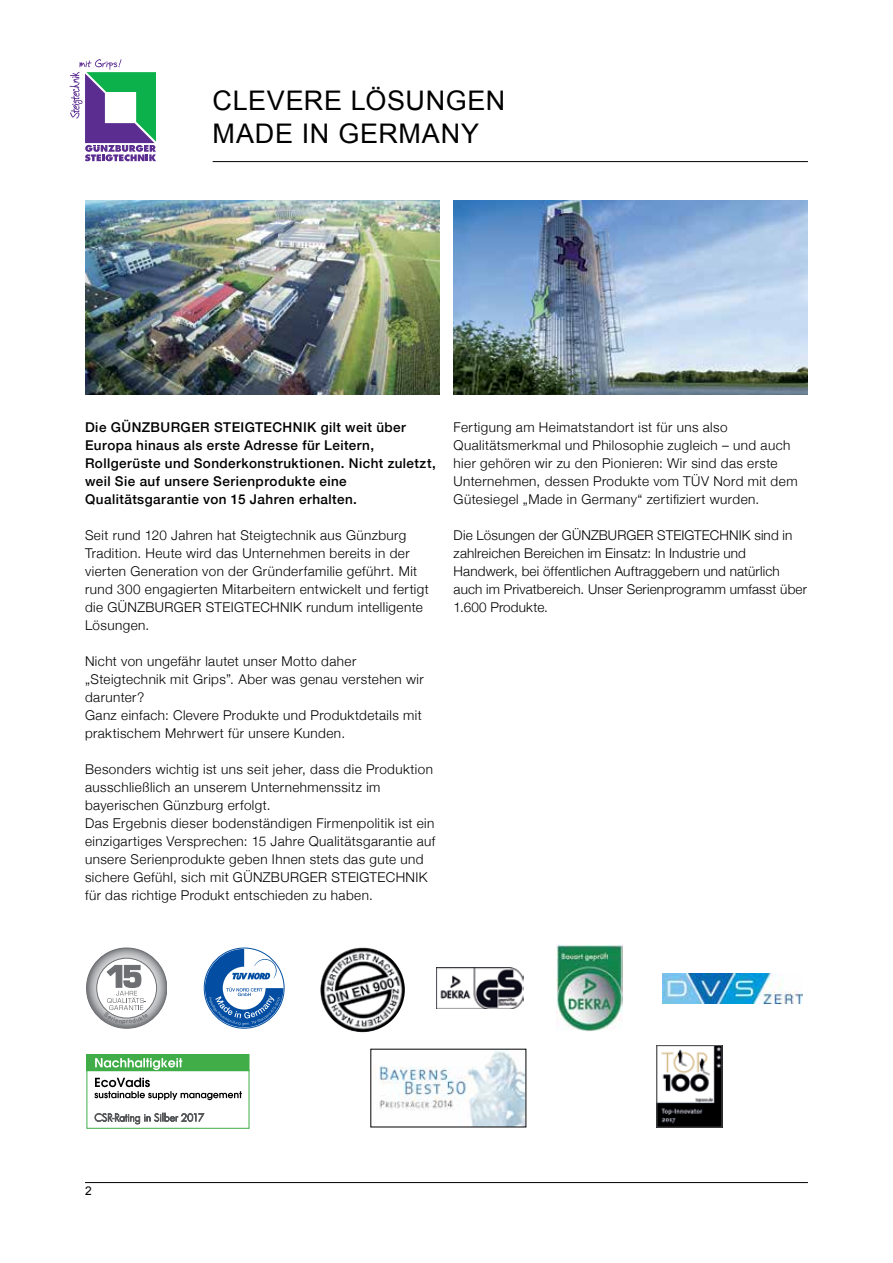
<style>
.page{position:relative;width:893px;height:1263px;background:#fff}
.page>*{position:absolute;margin:0;border:0;box-sizing:border-box;transform-origin:0 0}
.t1{font:27px/33px "Arial";letter-spacing:.025em;color:#000}
.t2{font:300 13.5px/18px "Helvetica Neue";letter-spacing:.03em;color:#000}
.t3{font:300 13.5px/18px "Helvetica Neue";letter-spacing:.01em;color:#000}
.t4{font:500 13.5px/18px "Helvetica Neue LT";letter-spacing:.035em;color:#000}
.t5{font:12px "Arial";color:#000}
</style>
<div class="page">
<svg style="left:70px;top:59px;width:86px;height:102px"></svg>
<hr style="left:213px;top:161px;width:595px;height:1px;background:#000">
<hr style="left:85px;top:1182px;width:723px;height:1px;background:#000">
<img style="left:86px;top:201px;width:353px;height:194px">
<img style="left:379px;top:1051px;width:145px;height:74px">
<img style="left:659px;top:1047px;width:61px;height:78px">
<div style="left:657px;top:1045px;width:65px;height:82px;border:1px solid #58595b"></div>
<svg style="left:94px;top:1078px;width:148px;height:22px"></svg>
<div style="left:87px;top:1055px;width:162px;height:16px;background:#41ad49"></div>
<svg style="left:95px;top:1058px;width:87px;height:11px"></svg>
<div style="left:87px;top:1054px;width:162px;height:17px;border:1px solid #41ad49"></div>
<svg style="left:95px;top:1113px;width:109px;height:11px"></svg>
<img style="left:556px;top:944px;width:66px;height:87px">
<svg style="left:205px;top:949px;width:78px;height:78px"></svg>
<img style="left:87px;top:948px;width:80px;height:80px;border-radius:40px">
<div style="left:86px;top:948px;width:81px;height:80px;border:1px solid #6d6e71;border-radius:50%"></div>
<div style="left:97px;top:958px;width:60px;height:60px;background:#fff;border-radius:50%"></div>
<div style="left:97px;top:958px;width:60px;height:60px;border:1px solid #6d6e71;border-radius:50%"></div>
<img style="left:320px;top:947px;width:85px;height:85px;border-radius:42px">
<img style="left:662px;top:973px;width:140px;height:30px">
<img style="left:436px;top:967px;width:88px;height:41px">
<img style="left:454px;top:201px;width:354px;height:194px">
<svg style="left:104px;top:965px;width:44px;height:60px"></svg>
<h1 class="t1" style="left:213px;top:84px;width:294px">CLEVERE LÖSUNGEN mADE IN GERMANY</h1>
<p class="t4" style="left:85px;top:418px;width:352px">Die GÜNZBURGER STEIGTECHNIK gilt weit über Europa hinaus als erste Adresse für Leitern, Rollgerüste und Sonderkonstruktionen. Nicht zuletzt, weil Sie auf unsere Serienprodukte eine Qualitätsgarantie von 15 Jahren erhalten.</p>
<p class="t2" style="left:85px;top:526px;width:345px">Seit rund 120 Jahren hat Steigtechnik aus Günzburg Tradition. Heute wird das Unternehmen bereits in der vierten Generation von der Gründerfamilie geführt. Mit rund 300 engagierten Mitarbeitern entwickelt und fertigt die GÜNZBURGER STEIGTECHNIK rundum intelligente Lösungen.</p>
<p class="t2" style="left:85px;top:652px;width:340px">Nicht von ungefähr lautet unser Motto daher „Steigtechnik mit Grips”. Aber was genau verstehen wir darunter?<br>Ganz einfach: Clevere Produkte und Produktdetails mit praktischem Mehrwert für unsere Kunden.</p>
<p class="t2" style="left:85px;top:760px;width:352px">Besonders wichtig ist uns seit jeher, dass die Produktion ausschließlich an unserem Unternehmenssitz im bayerischen Günzburg erfolgt.<br>Das Ergebnis dieser bodenständigen Firmenpolitik ist ein einzigartiges Versprechen: 15 Jahre Qualitätsgarantie auf unsere Serienprodukte geben Ihnen stets das gute und sichere Gefühl, sich mit GÜNZBURGER STEIGTECHNIK für das richtige Produkt entschieden zu haben.</p>
<p class="t2" style="left:454px;top:418px;width:345px">Fertigung am Heimatstandort ist für uns also Qualitätsmerkmal und Philosophie zugleich – und auch hier gehören wir zu den Pionieren: Wir sind das erste Unternehmen, dessen Produkte vom TÜV Nord mit dem Gütesiegel „Made in Germany“ zertifiziert wurden.</p>
<p class="t3" style="left:454px;top:526px;width:355px">Die Lösungen der GÜNZBURGER STEIGTECHNIK sind in zahlreichen Bereichen im Einsatz: In Industrie und Handwerk, bei öffentlichen Auftraggebern und natürlich auch im Privatbereich. Unser Serienprogramm umfasst über 1.600 Produkte.</p>
<p class="t5" style="left:85px;top:1183px;width:8px">2</p>
</div>
